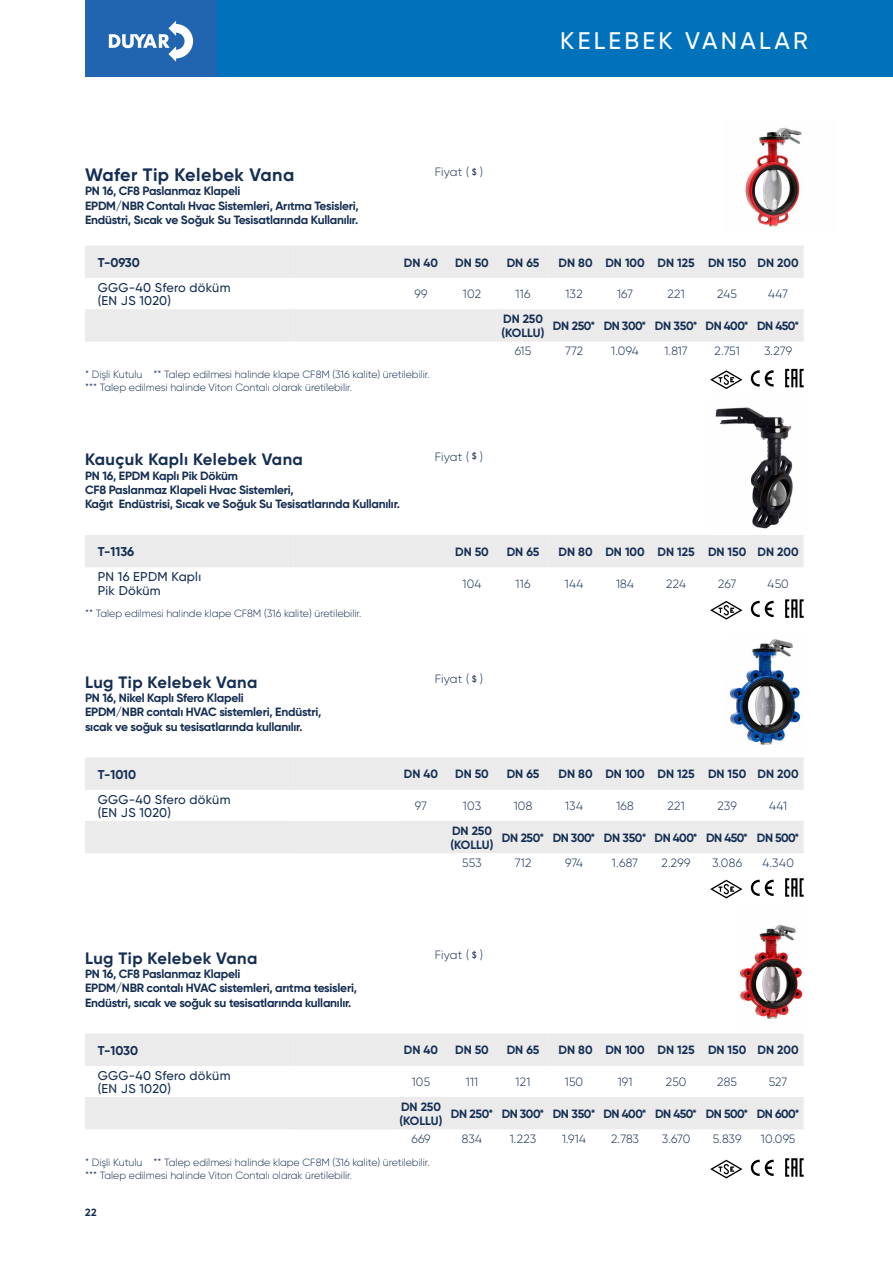
<style>
.page{position:relative;width:893px;height:1263px;background:#fff}
.page>*{position:absolute;margin:0;border:0;box-sizing:border-box;transform-origin:0 0}
.t1{font:500 24px "Gilroy";letter-spacing:.135em;color:#fff}
.t2{font:700 18px "Gilroy";letter-spacing:.025em;color:#152e53}
.t3{font:700 16.5px "Gilroy";letter-spacing:.025em;color:#152e53}
.t4{font:500 12.75px/13.5px "Gilroy";letter-spacing:.02em;color:#152e53}
.t5{font:700 12.75px "Gilroy";color:#152e53}
.t6{font:700 12px/14.4px "Gilroy";letter-spacing:-.02em;color:#152e53}
.t7{font:300 12px "Gilroy";letter-spacing:.02em;color:#152e53}
.t8{font:700 12px "Gilroy";letter-spacing:-.04em;color:#152e53}
.t9{font:700 12px "Gilroy";color:#152e53}
.t10{font:300 10.5px/12.6px "Gilroy";letter-spacing:-.005em;color:#193155}
.t11{font:700 10.5px "Gilroy";color:#152e53}
.t12{font:500 9px "Gilroy";color:#152e53}
</style>
<div class="page">
<img style="left:739px;top:925px;width:66px;height:94px">
<div style="left:202px;top:0;width:691px;height:77px;background:#0072bc"></div>
<div style="left:85px;top:0;width:132px;height:77px;background:#2165b0"></div>
<svg style="left:109px;top:21px;width:84px;height:41px"></svg>
<svg style="left:85px;top:246px;width:719px;height:96px"></svg>
<img style="left:745px;top:127px;width:57px;height:101px">
<img style="left:715px;top:407px;width:78px;height:122px">
<svg style="left:85px;top:757px;width:719px;height:96px"></svg>
<svg style="left:85px;top:1033px;width:719px;height:97px"></svg>
<img style="left:729px;top:639px;width:72px;height:107px">
<svg style="left:751px;top:370px;width:23px;height:17px"></svg>
<svg style="left:710px;top:370px;width:32px;height:19px"></svg>
<svg style="left:785px;top:369px;width:19px;height:18px"></svg>
<svg style="left:85px;top:535px;width:719px;height:85px"></svg>
<svg style="left:751px;top:880px;width:23px;height:16px"></svg>
<svg style="left:710px;top:880px;width:32px;height:18px"></svg>
<svg style="left:785px;top:878px;width:19px;height:19px"></svg>
<svg style="left:751px;top:1160px;width:23px;height:16px"></svg>
<svg style="left:710px;top:1160px;width:32px;height:18px"></svg>
<svg style="left:785px;top:1158px;width:19px;height:19px"></svg>
<h2 class="t2" style="left:85px;top:164px;width:211px">Wafer Tip Kelebek Vana</h2>
<p class="t6" style="left:85px;top:184px;width:275px">PN 16, CF8 Paslanmaz Klapeli<br>EPDM/NBR Contalı Hvac Sistemleri, Arıtma Tesisleri,<br>Endüstri, Sıcak ve Soğuk Su Tesisatlarında Kullanılır.</p>
<p class="t7" style="left:435px;top:165px;width:50px">Fiyat ( )</p>
<p class="t12" style="left:472px;top:167px;width:6px">$</p>
<h1 class="t1" style="left:560px;top:26px;width:249px">KELEBEK VANALAR</h1>
<p class="t5" style="left:98px;top:254px;width:43px">T-0930</p>
<p class="t6" style="left:404px;top:255px;width:36px">DN 40</p>
<p class="t6" style="left:455px;top:255px;width:35px">DN 50</p>
<p class="t6" style="left:507px;top:255px;width:34px">DN 65</p>
<p class="t9" style="left:559px;top:255px;width:242px">DN 80 DN 100 DN 125 DN 150 DN 200</p>
<p class="t4" style="left:98px;top:281px;width:134px">GGG-40 Sfero döküm (EN JS 1020)</p>
<p class="t7" style="left:414px;top:287px;width:15px">99</p>
<p class="t7" style="left:463px;top:287px;width:20px">102</p>
<p class="t7" style="left:516px;top:287px;width:16px">116</p>
<p class="t7" style="left:565px;top:287px;width:19px">132</p>
<p class="t7" style="left:617px;top:287px;width:18px">167</p>
<p class="t7" style="left:667px;top:287px;width:19px">221</p>
<p class="t7" style="left:717px;top:287px;width:21px">245</p>
<p class="t7" style="left:768px;top:287px;width:21px">447</p>
<p class="t6" style="left:502px;top:311px;width:44px">DN 250 (KOLLU)</p>
<p class="t8" style="left:553px;top:318px;width:248px">DN 250* DN 300* DN 350* DN 400* DN 450*</p>
<p class="t7" style="left:515px;top:344px;width:18px">615</p>
<p class="t7" style="left:565px;top:344px;width:20px">772</p>
<p class="t7" style="left:611px;top:344px;width:29px">1.094</p>
<p class="t7" style="left:664px;top:344px;width:25px">1.817</p>
<p class="t7" style="left:714px;top:344px;width:27px">2.751</p>
<p class="t7" style="left:764px;top:344px;width:30px">3.279</p>
<p class="t10" style="left:85px;top:368px;width:346px">* Dişli Kutulu ** Talep edilmesi halinde klape CF8M (316 kalite) üretilebilir. *** Talep edilmesi halinde Viton Contalı olarak üretilebilir.</p>
<h3 class="t3" style="left:85px;top:449px;width:219px">Kauçuk Kaplı Kelebek Vana</h3>
<p class="t6" style="left:85px;top:468px;width:316px">PN 16, EPDM Kaplı Pik Döküm<br>CF8 Paslanmaz Klapeli Hvac Sistemleri,<br>Kağıt Endüstrisi, Sıcak ve Soğuk Su Tesisatlarında Kullanılır.</p>
<p class="t7" style="left:435px;top:449px;width:50px">Fiyat ( )</p>
<p class="t12" style="left:472px;top:451px;width:6px">$</p>
<p class="t5" style="left:98px;top:544px;width:38px">T-1136</p>
<p class="t6" style="left:455px;top:544px;width:35px">DN 50</p>
<p class="t6" style="left:507px;top:544px;width:34px">DN 65</p>
<p class="t9" style="left:559px;top:544px;width:242px">DN 80 DN 100 DN 125 DN 150 DN 200</p>
<p class="t4" style="left:98px;top:570px;width:105px">PN 16 EPDM Kaplı<br>Pik Döküm</p>
<p class="t7" style="left:463px;top:576px;width:20px">104</p>
<p class="t7" style="left:516px;top:576px;width:16px">116</p>
<p class="t7" style="left:565px;top:576px;width:20px">144</p>
<p class="t7" style="left:616px;top:576px;width:20px">184</p>
<p class="t7" style="left:666px;top:576px;width:21px">224</p>
<p class="t7" style="left:718px;top:576px;width:20px">267</p>
<p class="t7" style="left:768px;top:576px;width:23px">450</p>
<p class="t10" style="left:85px;top:607px;width:278px">** Talep edilmesi halinde klape CF8M (316 kalite) üretilebilir.</p>
<h3 class="t3" style="left:85px;top:671px;width:174px">Lug Tip Kelebek Vana</h3>
<p class="t6" style="left:85px;top:690px;width:238px">PN 16, Nikel Kaplı Sfero Klapeli<br>EPDM/NBR contalı HVAC sistemleri, Endüstri, sıcak ve soğuk su tesisatlarında kullanılır.</p>
<p class="t7" style="left:435px;top:671px;width:50px">Fiyat ( )</p>
<p class="t12" style="left:472px;top:673px;width:6px">$</p>
<p class="t5" style="left:98px;top:766px;width:40px">T-1010</p>
<p class="t6" style="left:404px;top:767px;width:36px">DN 40</p>
<p class="t6" style="left:455px;top:767px;width:35px">DN 50</p>
<p class="t6" style="left:507px;top:767px;width:34px">DN 65</p>
<p class="t9" style="left:559px;top:766px;width:242px">DN 80 DN 100 DN 125 DN 150 DN 200</p>
<p class="t4" style="left:98px;top:792px;width:134px">GGG-40 Sfero döküm (EN JS 1020)</p>
<p class="t7" style="left:415px;top:798px;width:14px">97</p>
<p class="t7" style="left:463px;top:798px;width:20px">103</p>
<p class="t7" style="left:514px;top:798px;width:20px">108</p>
<p class="t7" style="left:565px;top:798px;width:20px">134</p>
<p class="t7" style="left:616px;top:798px;width:19px">168</p>
<p class="t7" style="left:667px;top:798px;width:19px">221</p>
<p class="t7" style="left:717px;top:798px;width:21px">239</p>
<p class="t7" style="left:769px;top:798px;width:20px">441</p>
<p class="t6" style="left:451px;top:823px;width:44px">DN 250 (KOLLU)</p>
<p class="t8" style="left:502px;top:830px;width:299px">DN 250* DN 300* DN 350* DN 400* DN 450* DN 500*</p>
<p class="t7" style="left:462px;top:855px;width:21px">553</p>
<p class="t7" style="left:515px;top:855px;width:18px">712</p>
<p class="t7" style="left:565px;top:855px;width:19px">974</p>
<p class="t7" style="left:612px;top:855px;width:28px">1.687</p>
<p class="t7" style="left:662px;top:855px;width:31px">2.299</p>
<p class="t7" style="left:712px;top:855px;width:32px">3.086</p>
<p class="t7" style="left:762px;top:855px;width:33px">4.340</p>
<h3 class="t3" style="left:85px;top:947px;width:174px">Lug Tip Kelebek Vana</h3>
<p class="t6" style="left:85px;top:966px;width:274px">PN 16, CF8 Paslanmaz Klapeli<br>EPDM/NBR contalı HVAC sistemleri, arıtma tesisleri,<br>Endüstri, sıcak ve soğuk su tesisatlarında kullanılır.</p>
<p class="t7" style="left:435px;top:947px;width:50px">Fiyat ( )</p>
<p class="t12" style="left:472px;top:949px;width:6px">$</p>
<p class="t5" style="left:98px;top:1042px;width:42px">T-1030</p>
<p class="t6" style="left:404px;top:1043px;width:36px">DN 40</p>
<p class="t6" style="left:455px;top:1043px;width:35px">DN 50</p>
<p class="t6" style="left:507px;top:1043px;width:34px">DN 65</p>
<p class="t9" style="left:559px;top:1043px;width:242px">DN 80 DN 100 DN 125 DN 150 DN 200</p>
<p class="t4" style="left:98px;top:1068px;width:134px">GGG-40 Sfero döküm (EN JS 1020)</p>
<p class="t7" style="left:412px;top:1075px;width:20px">105</p>
<p class="t7" style="left:466px;top:1075px;width:14px">111</p>
<p class="t7" style="left:516px;top:1075px;width:16px">121</p>
<p class="t7" style="left:565px;top:1075px;width:20px">150</p>
<p class="t7" style="left:618px;top:1075px;width:16px">191</p>
<p class="t7" style="left:666px;top:1075px;width:22px">250</p>
<p class="t7" style="left:717px;top:1075px;width:21px">285</p>
<p class="t7" style="left:769px;top:1075px;width:20px">527</p>
<p class="t6" style="left:400px;top:1099px;width:44px">DN 250 (KOLLU)</p>
<p class="t8" style="left:451px;top:1106px;width:350px">DN 250* DN 300* DN 350* DN 400* DN 450* DN 500* DN 600*</p>
<p class="t7" style="left:411px;top:1131px;width:21px">669</p>
<p class="t7" style="left:462px;top:1131px;width:22px">834</p>
<p class="t7" style="left:510px;top:1131px;width:28px">1.223</p>
<p class="t7" style="left:562px;top:1131px;width:25px">1.914</p>
<p class="t7" style="left:611px;top:1131px;width:30px">2.783</p>
<p class="t7" style="left:662px;top:1131px;width:30px">3.670</p>
<p class="t7" style="left:713px;top:1131px;width:30px">5.839</p>
<p class="t7" style="left:761px;top:1131px;width:36px">10.095</p>
<p class="t10" style="left:85px;top:1156px;width:346px">* Dişli Kutulu ** Talep edilmesi halinde klape CF8M (316 kalite) üretilebilir. *** Talep edilmesi halinde Viton Contalı olarak üretilebilir.</p>
<p class="t11" style="left:85px;top:1205px;width:13px">22</p>
</div>
